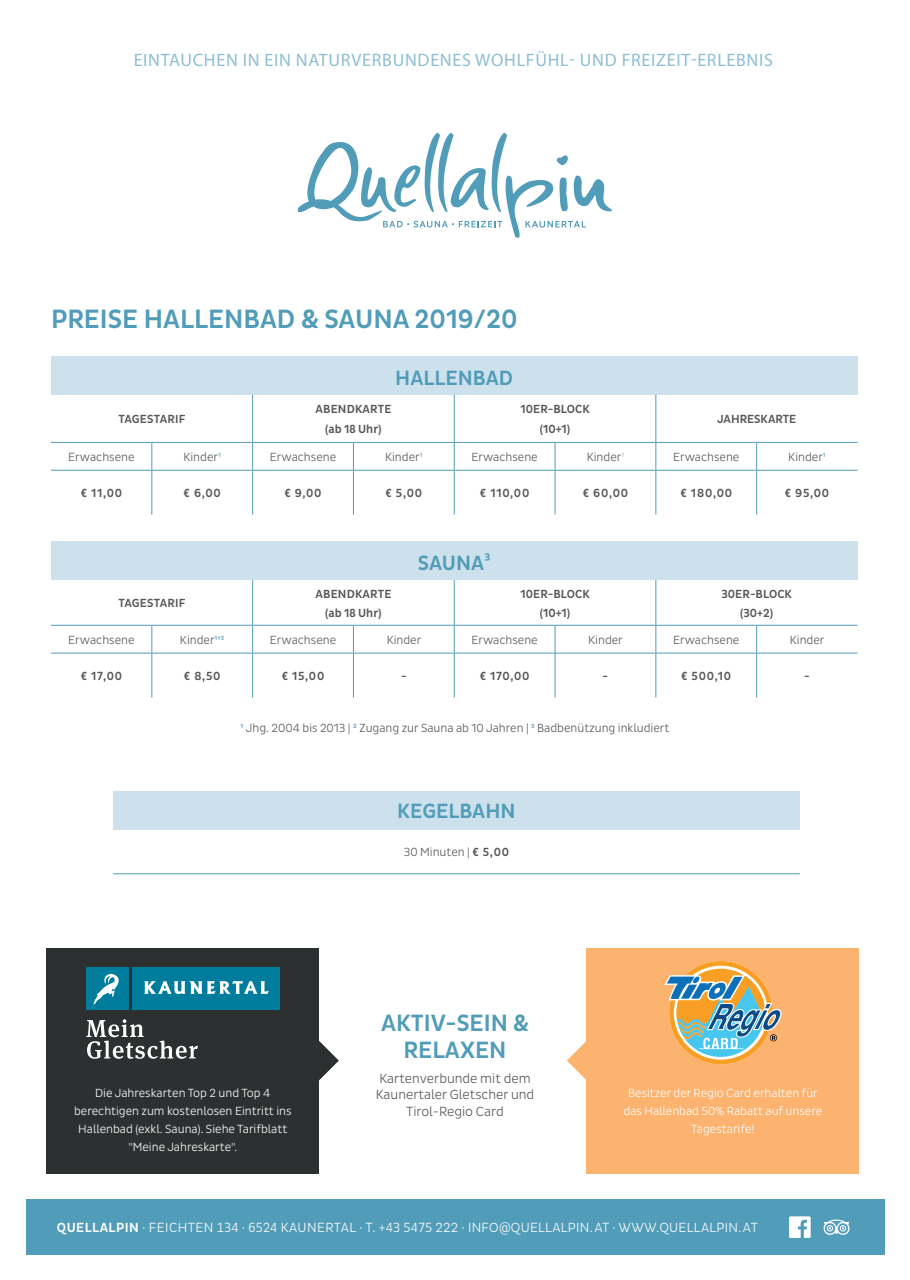
<style>
.page{position:relative;width:910px;height:1280px;background:#fff}
.page>*{position:absolute;margin:0;border:0;box-sizing:border-box;transform-origin:0 0}
.t1{font:500 27px "Pluto Sans Cond";color:#509cb9}
.t2{font:500 24px/27px "Pluto Sans Cond";color:#509cb9;text-align:center}
.t3{font:500 21px "Pluto Sans Cond";color:#509cb9}
.t4{font:18px "Myriad Pro";letter-spacing:.04em;color:#8fbed4}
.t5{font:300 13.5px "Pluto Sans Cond";letter-spacing:.02em;color:#fff}
.t6{font:300 13.5px/16.5px "Pluto Sans Cond";color:#57585a;text-align:center}
.t7{font:300 12px "Pluto Sans Cond";color:#57585a}
.t8{font:500 12px/19.2px "Pluto Sans Cond";letter-spacing:.015em;color:#57585a;text-align:center}
.t9{font:300 12px/18px "Pluto Sans Cond";color:#fff;text-align:center}
.s1{font-weight:500;color:#72adc7}
.s2{color:#72adc7}
.s3{font-weight:700;color:#72adc7}
.s4{font-weight:500}
</style>
<div class="page">
<svg style="left:298px;top:133px;width:314px;height:105px"></svg>
<div style="left:51px;top:356px;width:806px;height:39px;background:#cce1eb"></div>
<hr style="left:252px;top:395px;width:1px;height:47px;background:#509cb9">
<hr style="left:454px;top:395px;width:1px;height:47px;background:#509cb9">
<hr style="left:655px;top:395px;width:1px;height:47px;background:#509cb9">
<hr style="left:51px;top:442px;width:101px;height:1px;background:#509cb9">
<svg style="left:151px;top:443px;width:1px;height:27px"></svg>
<hr style="left:152px;top:442px;width:101px;height:1px;background:#509cb9">
<hr style="left:253px;top:442px;width:100px;height:1px;background:#509cb9">
<hr style="left:353px;top:442px;width:101px;height:1px;background:#509cb9">
<hr style="left:454px;top:442px;width:101px;height:1px;background:#509cb9">
<hr style="left:555px;top:442px;width:101px;height:1px;background:#509cb9">
<hr style="left:656px;top:442px;width:101px;height:1px;background:#509cb9">
<svg style="left:252px;top:443px;width:1px;height:27px"></svg>
<svg style="left:353px;top:443px;width:1px;height:27px"></svg>
<svg style="left:454px;top:443px;width:1px;height:27px"></svg>
<svg style="left:555px;top:443px;width:1px;height:27px"></svg>
<svg style="left:655px;top:443px;width:1px;height:27px"></svg>
<svg style="left:756px;top:443px;width:1px;height:27px"></svg>
<hr style="left:757px;top:442px;width:100px;height:1px;background:#509cb9">
<hr style="left:51px;top:470px;width:101px;height:1px;background:#509cb9">
<hr style="left:151px;top:471px;width:1px;height:44px;background:#509cb9">
<hr style="left:152px;top:470px;width:101px;height:1px;background:#509cb9">
<hr style="left:253px;top:470px;width:100px;height:1px;background:#509cb9">
<hr style="left:353px;top:470px;width:101px;height:1px;background:#509cb9">
<hr style="left:454px;top:470px;width:101px;height:1px;background:#509cb9">
<hr style="left:555px;top:470px;width:101px;height:1px;background:#509cb9">
<hr style="left:656px;top:470px;width:101px;height:1px;background:#509cb9">
<hr style="left:252px;top:471px;width:1px;height:44px;background:#509cb9">
<hr style="left:353px;top:471px;width:1px;height:44px;background:#509cb9">
<hr style="left:454px;top:471px;width:1px;height:44px;background:#509cb9">
<hr style="left:555px;top:471px;width:1px;height:44px;background:#509cb9">
<hr style="left:655px;top:471px;width:1px;height:44px;background:#509cb9">
<hr style="left:756px;top:471px;width:1px;height:44px;background:#509cb9">
<hr style="left:757px;top:470px;width:100px;height:1px;background:#509cb9">
<div style="left:51px;top:542px;width:806px;height:38px;background:#cce1eb"></div>
<hr style="left:252px;top:580px;width:1px;height:45px;background:#509cb9">
<hr style="left:454px;top:580px;width:1px;height:45px;background:#509cb9">
<hr style="left:655px;top:580px;width:1px;height:45px;background:#509cb9">
<hr style="left:51px;top:625px;width:101px;height:1px;background:#509cb9">
<svg style="left:151px;top:626px;width:1px;height:27px"></svg>
<hr style="left:152px;top:625px;width:101px;height:1px;background:#509cb9">
<hr style="left:253px;top:625px;width:100px;height:1px;background:#509cb9">
<hr style="left:353px;top:625px;width:101px;height:1px;background:#509cb9">
<hr style="left:454px;top:625px;width:101px;height:1px;background:#509cb9">
<hr style="left:555px;top:625px;width:101px;height:1px;background:#509cb9">
<hr style="left:656px;top:625px;width:101px;height:1px;background:#509cb9">
<svg style="left:252px;top:626px;width:1px;height:27px"></svg>
<svg style="left:353px;top:626px;width:1px;height:27px"></svg>
<svg style="left:454px;top:626px;width:1px;height:27px"></svg>
<svg style="left:555px;top:626px;width:1px;height:27px"></svg>
<svg style="left:655px;top:626px;width:1px;height:27px"></svg>
<svg style="left:756px;top:626px;width:1px;height:27px"></svg>
<hr style="left:757px;top:625px;width:100px;height:1px;background:#509cb9">
<hr style="left:51px;top:653px;width:101px;height:1px;background:#509cb9">
<hr style="left:151px;top:653px;width:1px;height:44px;background:#509cb9">
<hr style="left:152px;top:653px;width:101px;height:1px;background:#509cb9">
<hr style="left:253px;top:653px;width:100px;height:1px;background:#509cb9">
<hr style="left:353px;top:653px;width:101px;height:1px;background:#509cb9">
<hr style="left:454px;top:653px;width:101px;height:1px;background:#509cb9">
<hr style="left:555px;top:653px;width:101px;height:1px;background:#509cb9">
<hr style="left:656px;top:653px;width:101px;height:1px;background:#509cb9">
<hr style="left:252px;top:653px;width:1px;height:44px;background:#509cb9">
<hr style="left:353px;top:653px;width:1px;height:44px;background:#509cb9">
<hr style="left:454px;top:653px;width:1px;height:44px;background:#509cb9">
<hr style="left:555px;top:653px;width:1px;height:44px;background:#509cb9">
<hr style="left:655px;top:653px;width:1px;height:44px;background:#509cb9">
<hr style="left:756px;top:653px;width:1px;height:44px;background:#509cb9">
<hr style="left:757px;top:653px;width:100px;height:1px;background:#509cb9">
<div style="left:47px;top:948px;width:272px;height:225px;background:#2d3031"></div>
<div style="left:587px;top:948px;width:272px;height:225px;background:#fbb36f"></div>
<svg style="left:664px;top:961px;width:117px;height:103px"></svg>
<svg style="left:319px;top:1041px;width:20px;height:39px"></svg>
<svg style="left:567px;top:1041px;width:20px;height:39px"></svg>
<svg style="left:86px;top:1019px;width:112px;height:40px"></svg>
<div style="left:132px;top:967px;width:148px;height:43px;background:#007c9d"></div>
<div style="left:86px;top:967px;width:42px;height:43px;background:#007c9d"></div>
<svg style="left:93px;top:974px;width:26px;height:31px"></svg>
<svg style="left:144px;top:981px;width:125px;height:13px"></svg>
<div style="left:113px;top:791px;width:687px;height:38px;background:#cce1eb"></div>
<hr style="left:113px;top:873px;width:687px;height:1px;background:#509cb9">
<div style="left:26px;top:1199px;width:858px;height:55px;background:#509cb9"></div>
<svg style="left:789px;top:1216px;width:21px;height:22px"></svg>
<svg style="left:824px;top:1219px;width:25px;height:16px"></svg>
<h3 class="t4" style="left:134px;top:48px;width:641px">EINTAUCHEN IN EIN NATURVERBUNDENES WOHLFÜHL- UND FREIZEIT-ERLEBNIS</h3>
<h1 class="t1" style="left:51px;top:303px;width:468px">PREISE HALLENBAD &amp; SAUNA 2019/20</h1>
<h3 class="t3" style="left:395px;top:366px;width:119px">HALLENBAD</h3>
<p class="t8" style="left:118px;top:410px;width:69px">TAGESTARIF</p>
<p class="t8" style="left:315px;top:400px;width:77px">ABENDKARTE (ab 18 Uhr)</p>
<p class="t8" style="left:520px;top:400px;width:71px">10ER-BLOCK (10+1)</p>
<p class="t8" style="left:717px;top:410px;width:81px">JAHRESKARTE</p>
<p class="t7" style="left:68px;top:450px;width:68px">Erwachsene</p>
<p class="t7" style="left:183px;top:450px;width:39px">Kinder<span class="s1">1</span></p>
<p class="t7" style="left:270px;top:450px;width:68px">Erwachsene</p>
<p class="t7" style="left:385px;top:450px;width:39px">Kinder<span class="s1">1</span></p>
<p class="t7" style="left:472px;top:450px;width:68px">Erwachsene</p>
<p class="t7" style="left:587px;top:450px;width:39px">Kinder<span class="s2">1</span></p>
<p class="t7" style="left:673px;top:450px;width:68px">Erwachsene</p>
<p class="t7" style="left:788px;top:450px;width:39px">Kinder<span class="s1">1</span></p>
<p class="t8" style="left:81px;top:483px;width:43px">€ 11,00</p>
<p class="t8" style="left:184px;top:483px;width:39px">€ 6,00</p>
<p class="t8" style="left:284px;top:483px;width:39px">€ 9,00</p>
<p class="t8" style="left:386px;top:483px;width:38px">€ 5,00</p>
<p class="t8" style="left:480px;top:483px;width:51px">€ 110,00</p>
<p class="t8" style="left:583px;top:483px;width:47px">€ 60,00</p>
<p class="t8" style="left:680px;top:483px;width:53px">€ 180,00</p>
<p class="t8" style="left:785px;top:483px;width:46px">€ 95,00</p>
<h3 class="t3" style="left:418px;top:551px;width:74px">SAUNA³</h3>
<p class="t8" style="left:118px;top:594px;width:69px">TAGESTARIF</p>
<p class="t8" style="left:315px;top:584px;width:77px">ABENDKARTE (ab 18 Uhr)</p>
<p class="t8" style="left:520px;top:584px;width:71px">10ER-BLOCK (10+1)</p>
<p class="t8" style="left:721px;top:584px;width:72px">30ER-BLOCK (30+2)</p>
<p class="t7" style="left:68px;top:633px;width:68px">Erwachsene</p>
<p class="t7" style="left:180px;top:633px;width:46px">Kinder<span class="s1">1</span><sup>+</sup><span class="s1">2</span></p>
<p class="t7" style="left:270px;top:633px;width:68px">Erwachsene</p>
<p class="t7" style="left:387px;top:633px;width:36px">Kinder</p>
<p class="t7" style="left:471px;top:633px;width:68px">Erwachsene</p>
<p class="t7" style="left:588px;top:633px;width:36px">Kinder</p>
<p class="t7" style="left:673px;top:633px;width:68px">Erwachsene</p>
<p class="t7" style="left:790px;top:633px;width:36px">Kinder</p>
<p class="t8" style="left:81px;top:666px;width:43px">€ 17,00</p>
<p class="t8" style="left:184px;top:666px;width:38px">€ 8,50</p>
<p class="t8" style="left:282px;top:666px;width:44px">€ 15,00</p>
<p class="t8" style="left:401px;top:666px;width:7px">-</p>
<p class="t8" style="left:480px;top:666px;width:51px">€ 170,00</p>
<p class="t8" style="left:603px;top:666px;width:7px">-</p>
<p class="t8" style="left:681px;top:666px;width:52px">€ 500,10</p>
<p class="t8" style="left:804px;top:666px;width:7px">-</p>
<p class="t7" style="left:241px;top:721px;width:430px"><span class="s3">1</span> Jhg. 2004 bis 2013 | <span class="s3">2</span> Zugang zur Sauna ab 10 Jahren | <span class="s3">3</span> Badbenützung inkludiert</p>
<h3 class="t3" style="left:397px;top:799px;width:120px">KEGELBAHN</h3>
<p class="t7" style="left:404px;top:845px;width:107px">30 Minuten | <span class="s4">€ 5,00</span></p>
<h2 class="t2" style="left:381px;top:1009px;width:149px">AKTIV-SEIN &amp;<br>RELAXEN</h2>
<p class="t6" style="left:376px;top:1070px;width:160px">Kartenverbunde mit dem<br>Kaunertaler Gletscher und<br>Tirol-Regio Card</p>
<p class="t9" style="left:74px;top:1084px;width:219px">Die Jahreskarten Top 2 und Top 4 berechtigen zum kostenlosen Eintritt ins Hallenbad (exkl. Sauna). Siehe Tarifblatt "Meine Jahreskarte".</p>
<p class="t9" style="left:623px;top:1084px;width:200px">Besitzer der Regio Card erhalten für das Hallenbad 50% Rabatt auf unsere<br>Tagestarife!</p>
<p class="t5" style="left:57px;top:1220px;width:702px"><span class="s4">QUELLALPIN</span> · FEICHTEN 134 · 6524 KAUNERTAL · T. +43 5475 222 · INFO@QUELLALPIN.AT · WWW.QUELLALPIN.AT</p>
</div>
